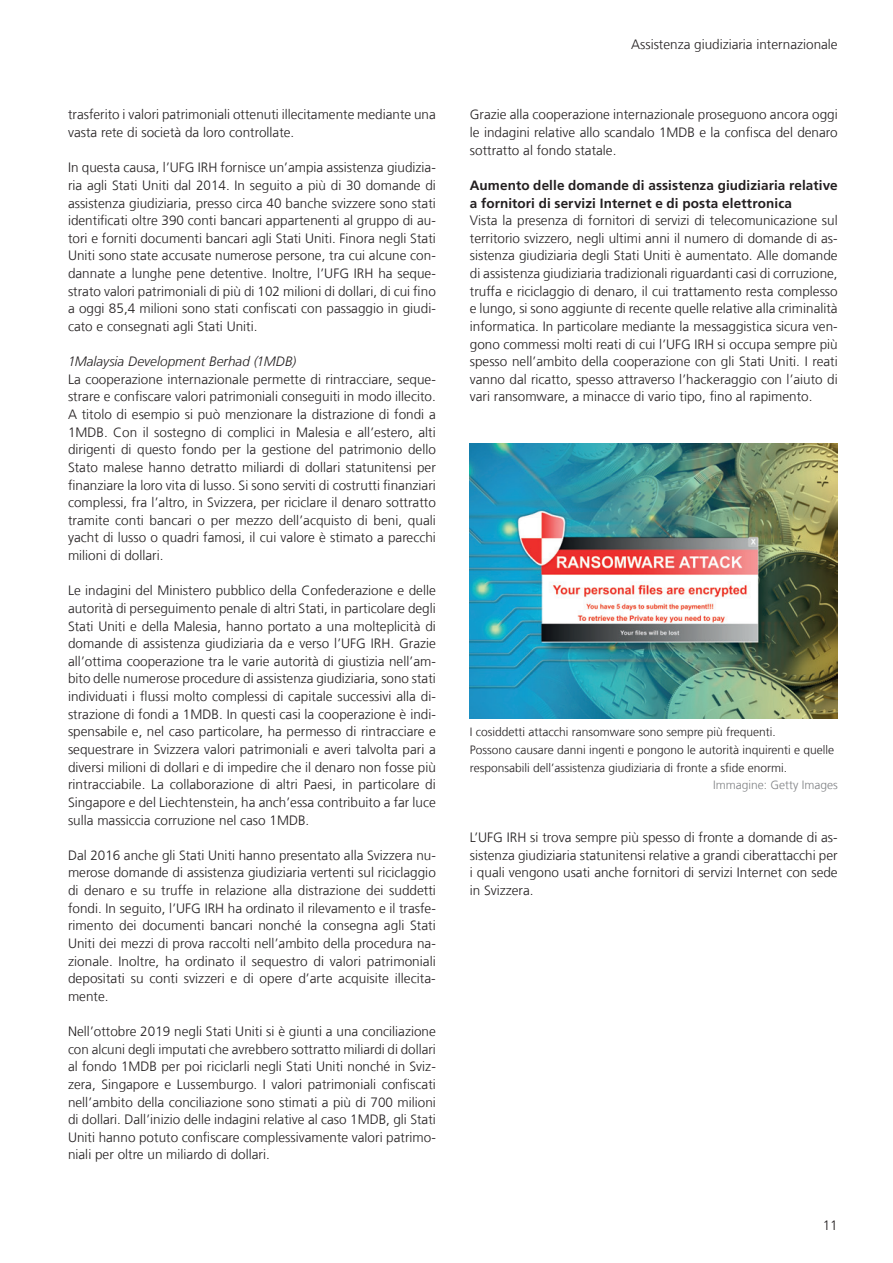
<style>
.page{position:relative;width:893px;height:1263px;background:#fff}
.page>*{position:absolute;margin:0;border:0;box-sizing:border-box;transform-origin:0 0}
.Grundtext{font:300 13.5px/17.7px "Frutiger LT Com";color:#231f20;text-align:justify}
.ut__ohne_Nummerierun{font:700 13.5px/17.7px "Frutiger LT Com";letter-spacing:.01em;color:#231f20}
.uut__ohne_Nummerieru{font:italic 300 13.5px "Frutiger LT Com";letter-spacing:.005em;color:#231f20}
.Legende{font:300 12px/17.7px "Frutiger LT Com";color:#231f20}
.Legende-2{font:300 12px "Frutiger LT Com";color:#808285}
</style>
<div class="page">
<img style="left:470px;top:443px;width:368px;height:276px">
<p class="Grundtext" style="left:68px;top:106px;width:369px">trasferito i valori patrimoniali ottenuti illecitamente mediante una vasta rete di società da loro controllate.</p>
<p class="Grundtext" style="left:68px;top:159px;width:369px">In questa causa, l’UFG IRH fornisce un’ampia assistenza giudizia&shy;ria agli Stati Uniti dal 2014. In seguito a più di 30 domande di assistenza giudiziaria, presso circa 40 banche svizzere sono stati identificati oltre 390 conti bancari appartenenti al gruppo di au&shy;tori e forniti documenti bancari agli Stati Uniti. Finora negli Stati Uniti sono state accusate numerose persone, tra cui alcune con&shy;dannate a lunghe pene detentive. Inoltre, l’UFG IRH ha seque&shy;strato valori patrimoniali di più di 102 milioni di dollari, di cui fino a oggi 85,4 milioni sono stati confiscati con passaggio in giudi&shy;cato e consegnati agli Stati Uniti.</p>
<p class="uut__ohne_Nummerieru" style="left:68px;top:353px;width:230px">1Malaysia Development Berhad (1MDB)</p>
<p class="Grundtext" style="left:68px;top:370px;width:369px">La cooperazione internazionale permette di rintracciare, seque&shy;strare e confiscare valori patrimoniali conseguiti in modo illecito.<br>A titolo di esempio si può menzionare la distrazione di fondi a 1MDB. Con il sostegno di complici in Malesia e all’estero, alti dirigenti di questo fondo per la gestione del patrimonio dello Stato malese hanno detratto miliardi di dollari statunitensi per finanziare la loro vita di lusso. Si sono serviti di costrutti finanziari complessi, fra l’altro, in Svizzera, per riciclare il denaro sottratto tramite conti bancari o per mezzo dell’acquisto di beni, quali yacht di lusso o quadri famosi, il cui valore è stimato a parecchi milioni di dollari.</p>
<p class="Grundtext" style="left:68px;top:582px;width:369px">Le indagini del Ministero pubblico della Confederazione e delle autorità di perseguimento penale di altri Stati, in particolare degli Stati Uniti e della Malesia, hanno portato a una molteplicità di domande di assistenza giudiziaria da e verso l’UFG IRH. Grazie all’ottima cooperazione tra le varie autorità di giustizia nell’am&shy;bito delle numerose procedure di assistenza giudiziaria, sono stati individuati i flussi molto complessi di capitale successivi alla di&shy;strazione di fondi a 1MDB. In questi casi la cooperazione è indi&shy;spensabile e, nel caso particolare, ha permesso di rintracciare e sequestrare in Svizzera valori patrimoniali e averi talvolta pari a diversi milioni di dollari e di impedire che il denaro non fosse più rintracciabile. La collaborazione di altri Paesi, in particolare di Singapore e del Liechtenstein, ha anch’essa contribuito a far luce sulla massiccia corruzione nel caso 1MDB.</p>
<p class="Grundtext" style="left:68px;top:846px;width:369px">Dal 2016 anche gli Stati Uniti hanno presentato alla Svizzera nu&shy;merose domande di assistenza giudiziaria vertenti sul riciclaggio di denaro e su truffe in relazione alla distrazione dei suddetti fondi. In seguito, l’UFG IRH ha ordinato il rilevamento e il trasfe&shy;rimento dei documenti bancari nonché la consegna agli Stati Uniti dei mezzi di prova raccolti nell’ambito della procedura na&shy;zionale. Inoltre, ha ordinato il sequestro di valori patrimoniali depositati su conti svizzeri e di opere d’arte acquisite illecita&shy;mente.</p>
<p class="Grundtext" style="left:68px;top:1022px;width:369px">Nell’ottobre 2019 negli Stati Uniti si è giunti a una conciliazione con alcuni degli imputati che avrebbero sottratto miliardi di dollari al fondo 1MDB per poi riciclarli negli Stati Uniti nonché in Sviz&shy;zera, Singapore e Lussemburgo. I valori patrimoniali confiscati nell’ambito della conciliazione sono stimati a più di 700 milioni di dollari. Dall’inizio delle indagini relative al caso 1MDB, gli Stati Uniti hanno potuto confiscare complessivamente valori patrimo&shy;niali per oltre un miliardo di dollari.</p>
<p class="Grundtext" style="left:631px;top:35px;width:208px">Assistenza giudiziaria internazionale</p>
<p class="Grundtext" style="left:470px;top:106px;width:369px">Grazie alla cooperazione internazionale proseguono ancora oggi le indagini relative allo scandalo 1MDB e la confisca del denaro sottratto al fondo statale.</p>
<p class="ut__ohne_Nummerierun" style="left:470px;top:176px;width:369px">Aumento delle domande di assistenza giudiziaria relative a fornitori di servizi Internet e di posta elettronica</p>
<p class="Grundtext" style="left:470px;top:212px;width:369px">Vista la presenza di fornitori di servizi di telecomunicazione sul territorio svizzero, negli ultimi anni il numero di domande di as&shy;sistenza giudiziaria degli Stati Uniti è aumentato. Alle domande di assistenza giudiziaria tradizionali riguardanti casi di corruzione, truffa e riciclaggio di denaro, il cui trattamento resta complesso e lungo, si sono aggiunte di recente quelle relative alla criminalità informatica. In particolare mediante la messaggistica sicura ven&shy;gono commessi molti reati di cui l’UFG IRH si occupa sempre più spesso nell’ambito della cooperazione con gli Stati Uniti. I reati vanno dal ricatto, spesso attraverso l’hackeraggio con l’aiuto di vari ransomware, a minacce di vario tipo, fino al rapimento.</p>
<p class="Legende" style="left:470px;top:723px;width:366px">I cosiddetti attacchi ransomware sono sempre più frequenti.<br>Possono causare danni ingenti e pongono le autorità inquirenti e quelle responsabili dell’assistenza giudiziaria di fronte a sfide enormi.</p>
<p class="Legende-2" style="left:713px;top:778px;width:126px">Immagine: Getty Images</p>
<p class="Grundtext" style="left:470px;top:829px;width:369px">L’UFG IRH si trova sempre più spesso di fronte a domande di as&shy;sistenza giudiziaria statunitensi relative a grandi ciberattacchi per i quali vengono usati anche fornitori di servizi Internet con sede in Svizzera.</p>
<p class="Grundtext" style="left:823px;top:1216px;width:17px">11</p>
</div>
